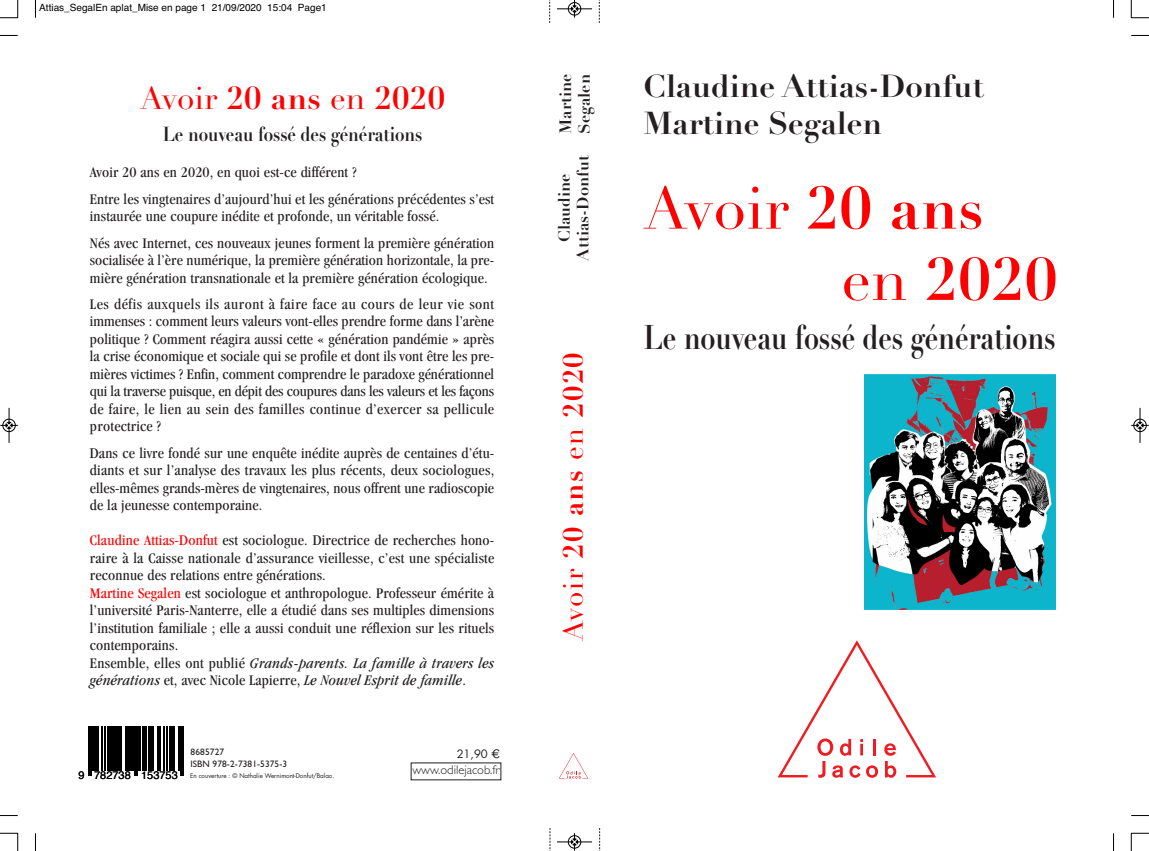
<style>
.page{position:relative;width:1149px;height:851px;background:#fff}
.page>*{position:absolute;margin:0;border:0;box-sizing:border-box;transform-origin:0 0}
.t1{font:700 58.75px/71.2px "Didot";color:#f00}
.t2{font:700 33.75px "Didot";letter-spacing:-.005em;color:#231f20;scale:.8 1}
.t3{font:700 31.25px/37.5px "Didot";color:#231f20}
.t4{font:700 31.25px "Didot";letter-spacing:.01em;color:#f00}
.t5{font:700 27.5px "Didot";letter-spacing:.05em;color:#f00}
.t6{font:700 20px "Didot";letter-spacing:-.005em;color:#231f20;scale:.85 1}
.t7{font:700 16.25px/18.8px "Didot";color:#231f20}
.t8{font:condensed 15.25px/17.5px "Garamond";letter-spacing:.01em;color:#231f20;scale:1.05 1}
.t9{font:300 12.5px "Gill Sans";color:#231f20}
.t10{font:11.25px "Futura";color:#231f20}
.t11{font:11px "Helvetica";color:#000}
.t12{font:10px "Helvetica";color:#000}
.t13{font:9.38px "Gill Sans";letter-spacing:.01em;color:#231f20}
.t14{font:6.25px "Futura";color:#231f20}
.s1{font-weight:400}
.s2{color:#f00}
.s3{font-style:italic}
.s4{font-family:"Geneva"}
</style>
<div class="page">
<svg style="left:88px;top:726px;width:96px;height:50px;fill:#000"></svg>
<hr style="left:88px;top:726px;width:1px;height:44px;background:#000">
<hr style="left:90px;top:726px;width:1px;height:44px;background:#000">
<hr style="left:92px;top:726px;width:3px;height:44px;background:#000">
<hr style="left:96px;top:726px;width:2px;height:44px;background:#000">
<hr style="left:101px;top:726px;width:1px;height:44px;background:#000">
<hr style="left:104px;top:726px;width:1px;height:44px;background:#000">
<hr style="left:107px;top:726px;width:2px;height:44px;background:#000">
<hr style="left:110px;top:726px;width:2px;height:44px;background:#000">
<hr style="left:113px;top:726px;width:3px;height:44px;background:#000">
<hr style="left:117px;top:726px;width:2px;height:44px;background:#000">
<hr style="left:120px;top:726px;width:1px;height:44px;background:#000">
<hr style="left:125px;top:726px;width:1px;height:44px;background:#000">
<hr style="left:127px;top:726px;width:2px;height:44px;background:#000">
<hr style="left:130px;top:726px;width:3px;height:44px;background:#000">
<hr style="left:134px;top:726px;width:1px;height:44px;background:#000">
<hr style="left:136px;top:726px;width:1px;height:44px;background:#000">
<hr style="left:138px;top:726px;width:2px;height:44px;background:#000">
<hr style="left:142px;top:726px;width:2px;height:44px;background:#000">
<hr style="left:145px;top:726px;width:1px;height:44px;background:#000">
<hr style="left:148px;top:726px;width:3px;height:44px;background:#000">
<hr style="left:152px;top:726px;width:1px;height:44px;background:#000">
<hr style="left:157px;top:726px;width:1px;height:44px;background:#000">
<hr style="left:159px;top:726px;width:1px;height:44px;background:#000">
<hr style="left:163px;top:726px;width:1px;height:44px;background:#000">
<hr style="left:166px;top:726px;width:1px;height:44px;background:#000">
<hr style="left:169px;top:726px;width:3px;height:44px;background:#000">
<hr style="left:173px;top:726px;width:1px;height:44px;background:#000">
<hr style="left:178px;top:726px;width:1px;height:44px;background:#000">
<hr style="left:180px;top:726px;width:1px;height:44px;background:#000">
<hr style="left:182px;top:726px;width:1px;height:44px;background:#000">
<svg style="left:88px;top:770px;width:3px;height:5px"></svg>
<svg style="left:134px;top:770px;width:3px;height:5px"></svg>
<svg style="left:180px;top:770px;width:3px;height:5px"></svg>
<svg style="left:559px;top:753px;width:29px;height:25px"></svg>
<svg style="left:778px;top:640px;width:157px;height:137px"></svg>
<img style="left:864px;top:374px;width:191px;height:235px">
<svg style="left:549px;top:0;width:1px;height:23px"></svg>
<svg style="left:599px;top:0;width:1px;height:23px"></svg>
<svg style="left:549px;top:828px;width:1px;height:22px"></svg>
<svg style="left:599px;top:828px;width:1px;height:22px"></svg>
<svg style="left:35px;top:0;width:1px;height:18px"></svg>
<svg style="left:0;top:35px;width:18px;height:1px"></svg>
<svg style="left:1131px;top:35px;width:17px;height:1px"></svg>
<svg style="left:35px;top:833px;width:1px;height:17px"></svg>
<svg style="left:0;top:815px;width:18px;height:1px"></svg>
<svg style="left:1131px;top:815px;width:17px;height:1px"></svg>
<svg style="left:0;top:0;width:19px;height:19px"></svg>
<svg style="left:1130px;top:0;width:18px;height:19px"></svg>
<svg style="left:0;top:832px;width:19px;height:18px"></svg>
<svg style="left:1130px;top:832px;width:18px;height:18px"></svg>
<div style="left:567px;top:2px;width:14px;height:13px;border:1px solid #fff;border-radius:50%"></div>
<hr style="left:557px;top:9px;width:35px;height:1px;background:#000">
<div style="left:568px;top:2px;width:12px;height:13px;border:1px solid #000;border-radius:50%"></div>
<svg style="left:571px;top:0;width:6px;height:18px"></svg>
<div style="left:567px;top:835px;width:14px;height:13px;border:1px solid #fff;border-radius:50%"></div>
<hr style="left:557px;top:841px;width:35px;height:1px;background:#000">
<div style="left:568px;top:835px;width:12px;height:13px;border:1px solid #000;border-radius:50%"></div>
<svg style="left:571px;top:833px;width:6px;height:17px"></svg>
<div style="left:2px;top:418px;width:14px;height:14px;border:1px solid #fff;border-radius:50%"></div>
<hr style="left:9px;top:408px;width:1px;height:35px;background:#000">
<div style="left:3px;top:419px;width:12px;height:12px;border:1px solid #000;border-radius:50%"></div>
<svg style="left:0;top:422px;width:18px;height:6px"></svg>
<div style="left:1132px;top:418px;width:14px;height:14px;border:1px solid #fff;border-radius:50%"></div>
<hr style="left:1139px;top:408px;width:1px;height:35px;background:#000">
<div style="left:1133px;top:419px;width:12px;height:12px;border:1px solid #000;border-radius:50%"></div>
<svg style="left:1131px;top:422px;width:17px;height:6px"></svg>
<p class="t12" style="left:39px;top:2px;width:289px">Attias_SegalEn aplat_Mise en page 1 21/09/2020 15:04 Page1</p>
<h3 class="t4" style="left:140px;top:78px;width:306px"><span class="s1">Avoir</span> 20 ans <span class="s1">en</span> 2020</h3>
<h3 class="t6" style="left:163px;top:122px;width:307px">Le nouveau fossé des générations</h3>
<p class="t8" style="left:90px;top:160px;width:386px;line-height:26.2px">Avoir 20 ans en 2020, en quoi est-ce différent ?<br>Entre les vingtenaires d’aujourd’hui et les générations précédentes s’est</p>
<p class="t8" style="left:90px;top:204px;width:386px;line-height:26.2px">instaurée une coupure inédite et profonde, un véritable fossé.<br>Nés avec Internet, ces nouveaux jeunes forment la première génération</p>
<p class="t8" style="left:90px;top:252px;width:386px">socialisée à l’ère numérique, la première génération horizontale, la pre&shy;mière génération transnationale et la première génération écologique.</p>
<p class="t8" style="left:90px;top:296px;width:386px;text-align:justify">Les défis auxquels ils auront à faire face au cours de leur vie sont immenses : comment leurs valeurs vont-elles prendre forme dans l’arène politique ? Comment réagira aussi cette « génération pandémie » après la crise économique et sociale qui se profile et dont ils vont être les pre&shy;mières victimes ? Enfin, comment comprendre le paradoxe générationnel qui la traverse puisque, en dépit des coupures dans les valeurs et les façons de faire, le lien au sein des familles continue d’exercer sa pellicule protectrice ?</p>
<p class="t8" style="left:90px;top:445px;width:386px;text-align:justify">Dans ce livre fondé sur une enquête inédite auprès de centaines d’étu&shy;diants et sur l’analyse des travaux les plus récents, deux sociologues, elles-mêmes grands-mères de vingtenaires, nous offrent une radioscopie de la jeunesse contemporaine.</p>
<p class="t8" style="left:90px;top:532px;width:386px"><span class="s2">Claudine Attias-Donfut</span> est sociologue. Directrice de recherches hono&shy;raire à la Caisse nationale d’assurance vieillesse, c’est une spécialiste reconnue des relations entre générations.<br><span class="s2">Martine Segalen</span> est sociologue et anthropologue. Professeur émérite à l’université Paris-Nanterre, elle a étudié dans ses multiples dimensions l’institution familiale ; elle a aussi conduit une réflexion sur les rituels contemporains.<br>Ensemble, elles ont publié <span class="s3">Grands-parents. La famille à travers les générations</span> et, avec Nicole Lapierre, <span class="s3">Le Nouvel Esprit de famille</span>.</p>
<p class="t11" style="left:78px;top:770px;width:101px">9 782738 153753</p>
<p class="t13" style="left:190px;top:745px;width:35px">8685727</p>
<p class="t10" style="left:456px;top:748px;width:45px">21,90 <span class="s4">€</span></p>
<p class="t13" style="left:190px;top:758px;width:98px">ISBN 978-2-7381-5375-3</p>
<p class="t14" style="left:190px;top:772px;width:146px">En couverture : © Nathalie Wernimont-Donfut/Balao.</p>
<p class="t9" style="left:412px;top:762px;width:89px">www.odilejacob.fr</p>
<p class="t7" style="left:556px;top:134px;width:62px;rotate:-90deg">Martine<br>Segalen</p>
<p class="t7" style="left:554px;top:260px;width:107px;text-align:center;rotate:-90deg">Claudine<br>Attias-Donfut</p>
<h3 class="t5" style="left:556px;top:641px;width:291px;rotate:-90deg"><span class="s1">Avoir</span> 20 ans <span class="s1">en</span> 2020</h3>
<h3 class="t3" style="left:643px;top:67px;width:342px">Claudine Attias-Donfut<br>Martine Segalen</h3>
<h1 class="t1" style="left:841px;top:173px;width:217px;text-indent:-198px"><span class="s1">Avoir</span> 20 ans <span class="s1">en</span> 2020</h1>
<h2 class="t2" style="left:643px;top:315px;width:516px">Le nouveau fossé des générations</h2>
</div>
